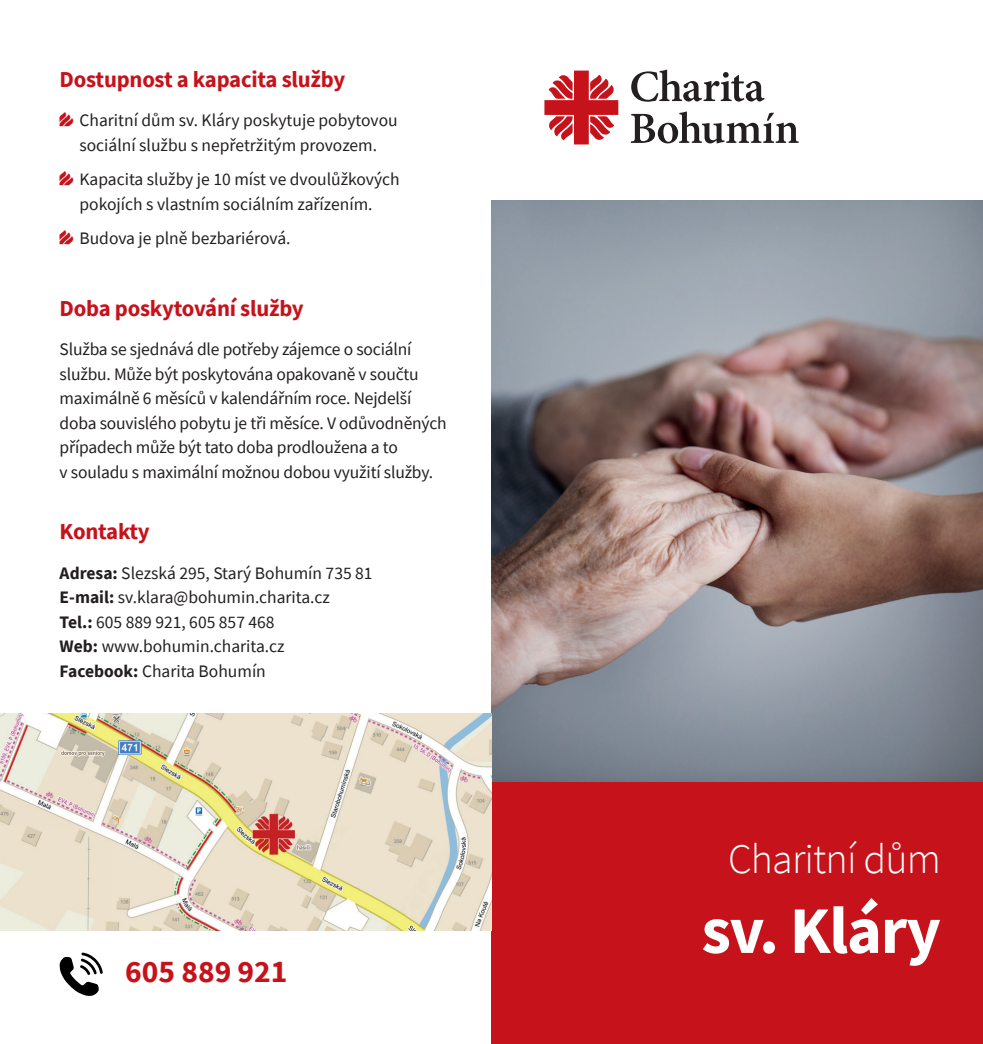
<style>
.page{position:relative;width:983px;height:1044px;background:#fff}
.page>*{position:absolute;margin:0;border:0;box-sizing:border-box;transform-origin:0 0}
.t1{font:700 66.5px "Source Sans Pro";letter-spacing:-.02em;color:#fff}
.t2{font:300 42px "Source Sans Pro";letter-spacing:-.02em;color:#fff}
.t3{font:700 31.5px "Source Sans Pro";color:#c6131b}
.t4{font:700 22.75px "Source Sans Pro";letter-spacing:-.01em;color:#c6131b}
.t5{font:17.5px/24.5px "Source Sans Pro";letter-spacing:-.01em;color:#231f20}
.s1{font-weight:700}
</style>
<div class="page">
<div style="left:491px;top:781px;width:491px;height:262px;background:#c6131b"></div>
<svg style="left:544px;top:71px;width:74px;height:73px"></svg>
<svg style="left:631px;top:111px;width:167px;height:32px"></svg>
<svg style="left:631px;top:70px;width:133px;height:32px"></svg>
<img style="left:491px;top:200px;width:491px;height:581px">
<svg style="left:60px;top:952px;width:43px;height:44px"></svg>
<img style="left:0;top:713px;width:491px;height:217px">
<h3 class="t4" style="left:60px;top:64px;width:287px">Dostupnost a kapacita služby</h3>
<p class="t5" style="left:79px;top:108px;width:320px">Charitní dům sv. Kláry poskytuje pobytovou sociální službu s nepřetržitým provozem.</p>
<p class="t5" style="left:79px;top:167px;width:322px">Kapacita služby je 10 míst ve dvoulůžkových pokojích s vlastním sociálním zařízením.</p>
<p class="t5" style="left:79px;top:226px;width:212px">Budova je plně bezbariérová.</p>
<h3 class="t4" style="left:60px;top:293px;width:246px">Doba poskytování služby</h3>
<p class="t5" style="left:60px;top:337px;width:388px">Služba se sjednává dle potřeby zájemce o sociální službu. Může být poskytována opakovaně v součtu maximálně 6 měsíců v kalendářním roce. Nejdelší doba souvislého pobytu je tři měsíce. V odůvodněných případech může být tato doba prodloužena a to<br>v souladu s maximální možnou dobou využití služby.</p>
<h3 class="t4" style="left:60px;top:516px;width:92px">Kontakty</h3>
<p class="t5" style="left:60px;top:560px;width:314px"><span class="s1">Adresa:</span> Slezská 295, Starý Bohumín 735 81<br><span class="s1">E-mail:</span> sv.klara@bohumin.charita.cz<br><span class="s1">Tel.:</span> 605 889 921, 605 857 468<br><span class="s1">Web:</span> www.bohumin.charita.cz<br><span class="s1">Facebook:</span> Charita Bohumín</p>
<h3 class="t3" style="left:125px;top:950px;width:164px">605 889 921</h3>
<h2 class="t2" style="left:728px;top:833px;width:214px">Charitní dům</h2>
<h1 class="t1" style="left:701px;top:885px;width:241px">sv. Kláry</h1>
</div>
